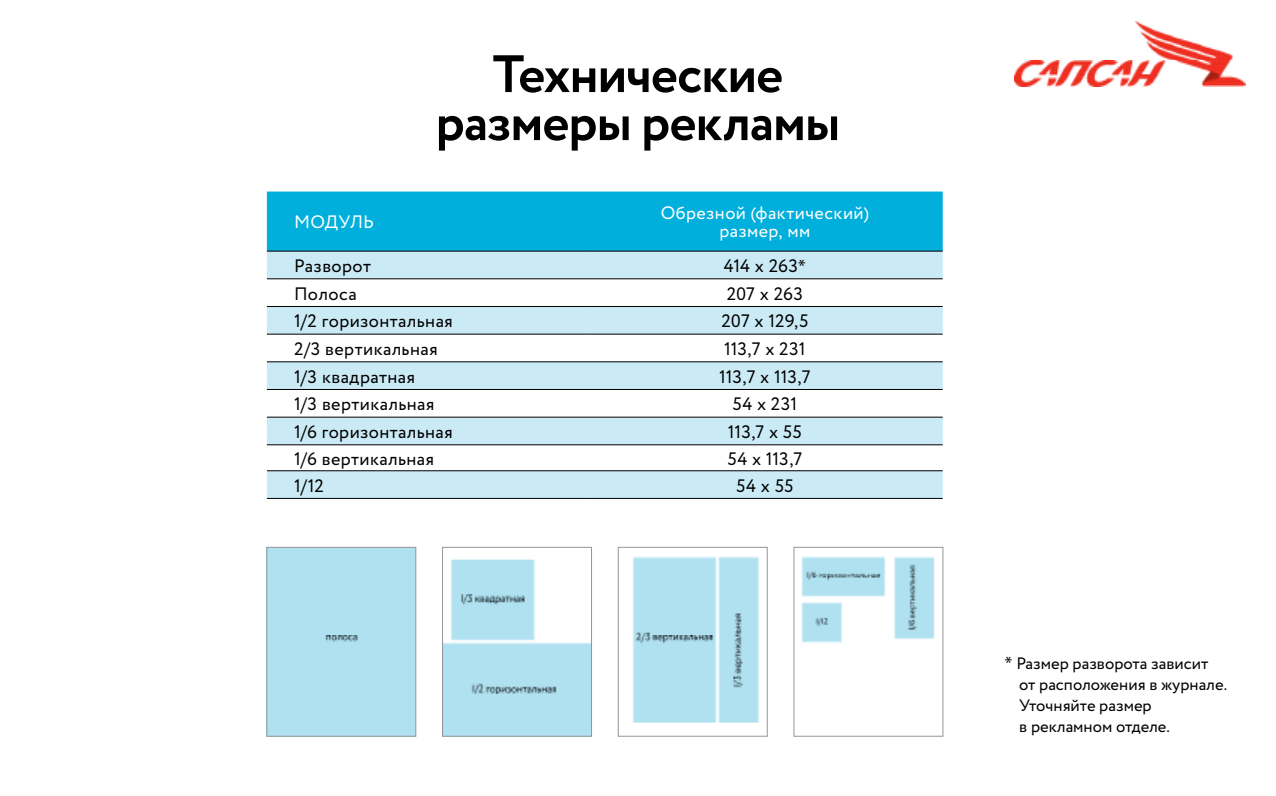
<style>
.page{position:relative;width:1276px;height:796px;background:#fff}
.page>*{position:absolute;margin:0;border:0;box-sizing:border-box;transform-origin:0 0}
.t1{font:700 52.5px/48px "Circe";letter-spacing:-.025em;color:#000;text-align:center}
.t2{font:18px "Circe";letter-spacing:.02em;color:#000}
.t3{font:18px/18px "Circe";letter-spacing:.025em;color:#fff;text-align:center}
.t4{font:16.5px/21px "Circe";color:#000}
.s1{font-family:"Myriad Pro"}
.s2{font-family:"Myriad Pro";font-size:18px}
</style>
<div class="page">
<img style="left:1014px;top:21px;width:232px;height:65px">
<div style="left:267px;top:191px;width:675px;height:60px;background:#00afdb"></div>
<svg style="left:267px;top:252px;width:675px;height:246px;fill:#caeaf5"></svg>
<hr style="left:267px;top:251px;width:320px;height:1px;background:#000">
<hr style="left:587px;top:251px;width:355px;height:1px;background:#000">
<hr style="left:267px;top:278px;width:320px;height:1px;background:#000">
<hr style="left:587px;top:278px;width:355px;height:1px;background:#000">
<hr style="left:267px;top:306px;width:320px;height:1px;background:#000">
<hr style="left:587px;top:306px;width:355px;height:1px;background:#000">
<hr style="left:267px;top:334px;width:320px;height:1px;background:#000">
<hr style="left:587px;top:334px;width:355px;height:1px;background:#000">
<hr style="left:267px;top:361px;width:320px;height:1px;background:#000">
<hr style="left:587px;top:361px;width:355px;height:1px;background:#000">
<hr style="left:267px;top:389px;width:320px;height:1px;background:#000">
<hr style="left:587px;top:389px;width:355px;height:1px;background:#000">
<hr style="left:267px;top:416px;width:320px;height:1px;background:#000">
<hr style="left:587px;top:416px;width:355px;height:1px;background:#000">
<hr style="left:267px;top:444px;width:320px;height:1px;background:#000">
<hr style="left:587px;top:444px;width:355px;height:1px;background:#000">
<hr style="left:267px;top:470px;width:320px;height:1px;background:#000">
<hr style="left:587px;top:470px;width:355px;height:1px;background:#000">
<hr style="left:267px;top:498px;width:320px;height:1px;background:#000">
<hr style="left:587px;top:498px;width:355px;height:1px;background:#000">
<img style="left:444px;top:559px;width:146px;height:175px">
<div style="left:442px;top:547px;width:150px;height:189px;border:1px solid #939598"></div>
<div style="left:269px;top:549px;width:145px;height:185px;background:#b0e1f1"></div>
<div style="left:267px;top:547px;width:149px;height:189px;border:1px solid #939598"></div>
<img style="left:633px;top:556px;width:126px;height:167px">
<div style="left:618px;top:547px;width:149px;height:189px;border:1px solid #939598"></div>
<img style="left:801px;top:556px;width:134px;height:87px">
<div style="left:794px;top:547px;width:149px;height:189px;border:1px solid #939598"></div>
<h1 class="t1" style="left:435px;top:52px;width:406px">Технические размеры рекламы</h1>
<p class="t3" style="left:294px;top:214px;width:15px">мод</p>
<p class="t3" style="left:339px;top:214px;width:34px">уль</p>
<p class="t3" style="left:660px;top:205px;width:210px">Обрезной (фактический) размер, мм</p>
<p class="t2" style="left:294px;top:254px;width:78px">Разворот</p>
<p class="t2" style="left:724px;top:254px;width:83px">414 х 263<span class="s1">*</span></p>
<p class="t2" style="left:294px;top:281px;width:64px">Полоса</p>
<p class="t2" style="left:726px;top:281px;width:78px">207 х 263</p>
<p class="t2" style="left:294px;top:309px;width:160px">1/2 горизонтальная</p>
<p class="t2" style="left:721px;top:309px;width:88px">207 х 129,5</p>
<p class="t2" style="left:294px;top:336px;width:145px">2/3 вертикальная</p>
<p class="t2" style="left:724px;top:336px;width:83px">113,7 х 231</p>
<p class="t2" style="left:294px;top:364px;width:123px">1/3 квадратная</p>
<p class="t2" style="left:719px;top:364px;width:93px">113,7 х 113,7</p>
<p class="t2" style="left:294px;top:392px;width:142px">1/3 вертикальная</p>
<p class="t2" style="left:732px;top:392px;width:66px">54 х 231</p>
<p class="t2" style="left:294px;top:419px;width:160px">1/6 горизонтальная</p>
<p class="t2" style="left:728px;top:419px;width:75px">113,7 х 55</p>
<p class="t2" style="left:294px;top:446px;width:142px">1/6 вертикальная</p>
<p class="t2" style="left:727px;top:446px;width:76px">54 х 113,7</p>
<p class="t2" style="left:294px;top:473px;width:31px">1/12</p>
<p class="t2" style="left:736px;top:473px;width:59px">54 х 55</p>
<p class="t4" style="left:1019px;top:652px;width:209px;text-indent:-14px"><span class="s2">*</span> Размер разворота зависит от расположения в журнале.<br>Уточняйте размер<br>в рекламном отделе.</p>
</div>
